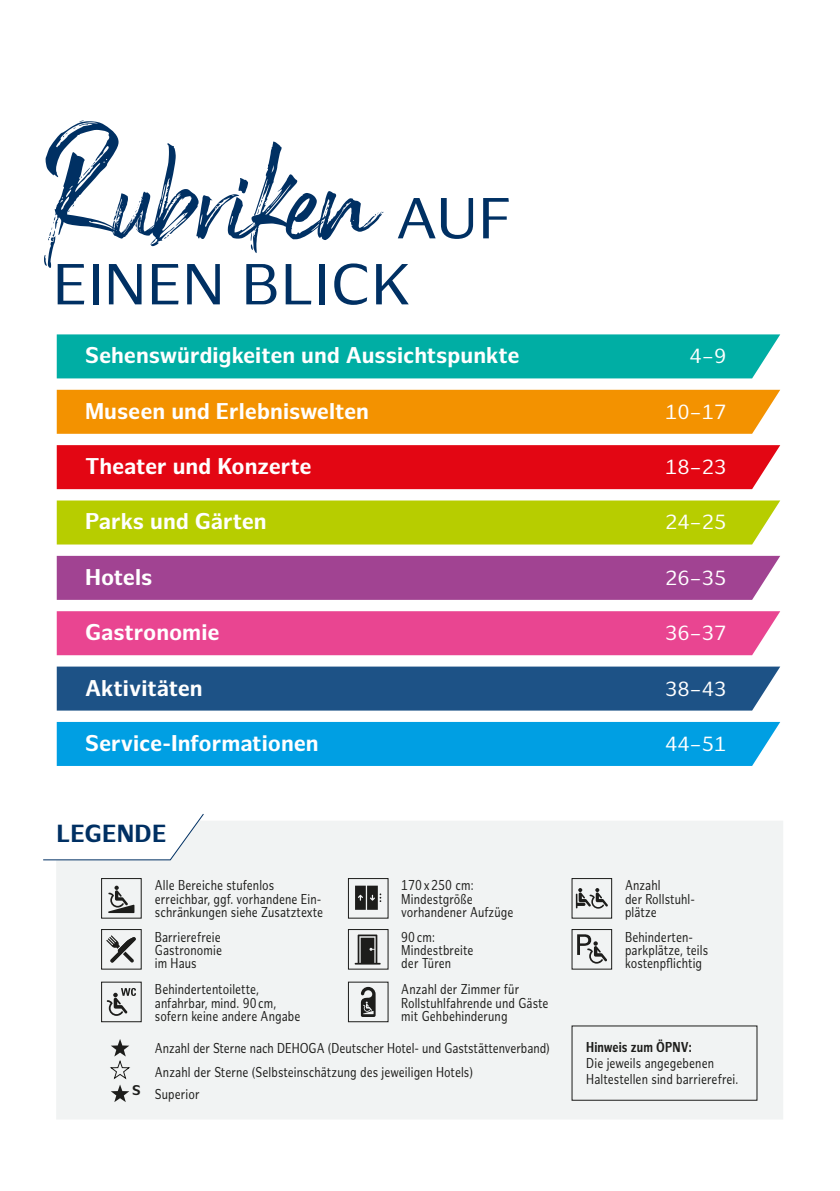
<style>
.page{position:relative;width:840px;height:1191px;background:#fff}
.page>*{position:absolute;margin:0;border:0;box-sizing:border-box;transform-origin:0 0}
.t1{font:104.4px "Black Vosten";color:#003063;scale:1.05 1}
.t2{font:56.4px "Hamburg Sans";color:#003063;scale:1.06 1}
.Zwischenheadline_Tex{font:700 24.2px "Hamburg Sans";letter-spacing:.01em;color:#003063}
.t3{font:700 22.2px "Hamburg Sans";color:#fff}
.t4{font:20px "Hamburg Sans";color:#fff}
.t5{font:14px/13.4px "Hamburg Sans";letter-spacing:.01em;color:#1d1d1b;scale:.8 1}
.Zwischenheadline_Tex-2{font:700 13.8px "Hamburg Sans";color:#1d1d1b}
.s1{font-family:"Hamburg Sans";font-size:56.4px}
.s2{font-weight:700}
</style>
<div class="page">
<hr style="left:839px;top:0;width:1px;height:1191px;background:#86c9ea">
<img style="left:839px;top:176px;width:1px;height:1015px">
<div style="left:56px;top:821px;width:726px;height:298px;background:#f1f3f3"></div>
<svg style="left:43px;top:814px;width:162px;height:47px"></svg>
<svg style="left:108px;top:1039px;width:24px;height:63px"></svg>
<svg style="left:108px;top:885px;width:26px;height:28px"></svg>
<div style="left:101px;top:878px;width:41px;height:40px;border:1px solid #1d1d1b"></div>
<svg style="left:106px;top:935px;width:30px;height:27px"></svg>
<div style="left:101px;top:929px;width:41px;height:40px;border:1px solid #1d1d1b"></div>
<svg style="left:107px;top:988px;width:29px;height:28px"></svg>
<div style="left:101px;top:981px;width:41px;height:41px;border:1px solid #1d1d1b"></div>
<div style="left:57px;top:722px;width:722px;height:44px;background:#009fe3"></div>
<div style="left:57px;top:334px;width:722px;height:44px;background:#00aea4"></div>
<div style="left:57px;top:390px;width:722px;height:44px;background:#f39200"></div>
<div style="left:57px;top:445px;width:722px;height:44px;background:#e30613"></div>
<div style="left:57px;top:500px;width:722px;height:44px;background:#b7cd00"></div>
<div style="left:57px;top:556px;width:722px;height:44px;background:#a14392"></div>
<div style="left:57px;top:611px;width:722px;height:44px;background:#e94591"></div>
<div style="left:57px;top:666px;width:722px;height:44px;background:#1d5286"></div>
<svg style="left:355px;top:885px;width:26px;height:24px"></svg>
<div style="left:348px;top:878px;width:40px;height:40px;border:1px solid #1d1d1b"></div>
<svg style="left:575px;top:888px;width:32px;height:20px"></svg>
<svg style="left:354px;top:934px;width:26px;height:30px"></svg>
<div style="left:348px;top:929px;width:40px;height:40px;border:1px solid #1d1d1b"></div>
<svg style="left:577px;top:934px;width:29px;height:29px"></svg>
<svg style="left:360px;top:987px;width:15px;height:30px"></svg>
<div style="left:348px;top:981px;width:40px;height:41px;border:1px solid #1d1d1b"></div>
<p class="t1" style="left:46px;top:141px;width:444px">Rubriken <span class="s1">AUF</span></p>
<p class="t2" style="left:52px;top:252px;width:340px">EINEN BLICK</p>
<p class="t3" style="left:85px;top:343px;width:435px">Sehenswürdigkeiten und Aussichtspunkte</p>
<p class="t4" style="left:689px;top:345px;width:38px">4–9</p>
<p class="t3" style="left:85px;top:398px;width:285px">Museen und Erlebniswelten</p>
<p class="t4" style="left:664px;top:400px;width:63px">10–17</p>
<p class="t3" style="left:85px;top:453px;width:228px">Theater und Konzerte</p>
<p class="t4" style="left:664px;top:455px;width:63px">18–23</p>
<p class="t3" style="left:85px;top:509px;width:183px">Parks und Gärten</p>
<p class="t4" style="left:664px;top:511px;width:63px">24–25</p>
<p class="t3" style="left:85px;top:564px;width:69px">Hotels</p>
<p class="t4" style="left:664px;top:566px;width:63px">26–35</p>
<p class="t3" style="left:85px;top:619px;width:136px">Gastronomie</p>
<p class="t4" style="left:664px;top:621px;width:63px">36–37</p>
<p class="t3" style="left:85px;top:675px;width:119px">Aktivitäten</p>
<p class="t4" style="left:664px;top:677px;width:63px">38–43</p>
<p class="t3" style="left:85px;top:730px;width:235px">Service-Informationen</p>
<p class="t4" style="left:664px;top:732px;width:63px">44–51</p>
<p class="Zwischenheadline_Tex" style="left:56px;top:820px;width:112px">LEGENDE</p>
<p class="t5" style="left:155px;top:879px;width:212px">Alle Bereiche stufenlos erreichbar, ggf. vorhandene Ein&shy;schränkungen siehe Zusatztexte</p>
<p class="t5" style="left:155px;top:930px;width:85px;text-align:justify">Barrierefreie Gastronomie im Haus</p>
<p class="t5" style="left:155px;top:983px;width:183px">Behindertentoilette, anfahrbar, mind. 90cm, sofern keine andere Angabe</p>
<p class="t5" style="left:401px;top:879px;width:141px">170x250 cm:<br>Mindestgröße vorhandener Aufzüge</p>
<p class="t5" style="left:401px;top:930px;width:92px">90cm:<br>Mindestbreite der Türen</p>
<p class="t5" style="left:401px;top:983px;width:185px">Anzahl der Zimmer für<br>Rollstuhlfahrende und Gäste mit Gehbehinderung</p>
<p class="Zwischenheadline_Tex-2" style="left:132px;top:1082px;width:10px">S</p>
<p class="t5" style="left:155px;top:1041px;width:495px">Anzahl der Sterne nach DEHOGA (Deutscher Hotel- und Gaststättenverband)</p>
<p class="t5" style="left:155px;top:1065px;width:399px">Anzahl der Sterne (Selbsteinschätzung des jeweiligen Hotels)</p>
<p class="t5" style="left:155px;top:1088px;width:57px">Superior</p>
<p class="t5" style="left:624px;top:879px;width:89px">Anzahl<br>der Rollstuhl&shy;plätze</p>
<p class="t5" style="left:624px;top:930px;width:87px">Behinderten-</p>
<p class="t5" style="left:624px;top:943px;width:105px">parkplätze, teils kostenpflichtig</p>
<p class="t5" style="left:586px;top:1039px;width:191px;line-height:16px"><span class="s2">Hinweis zum ÖPNV:<br></span>Die jeweils angegebenen<br>Haltestellen sind barrierefrei.</p>
</div>
